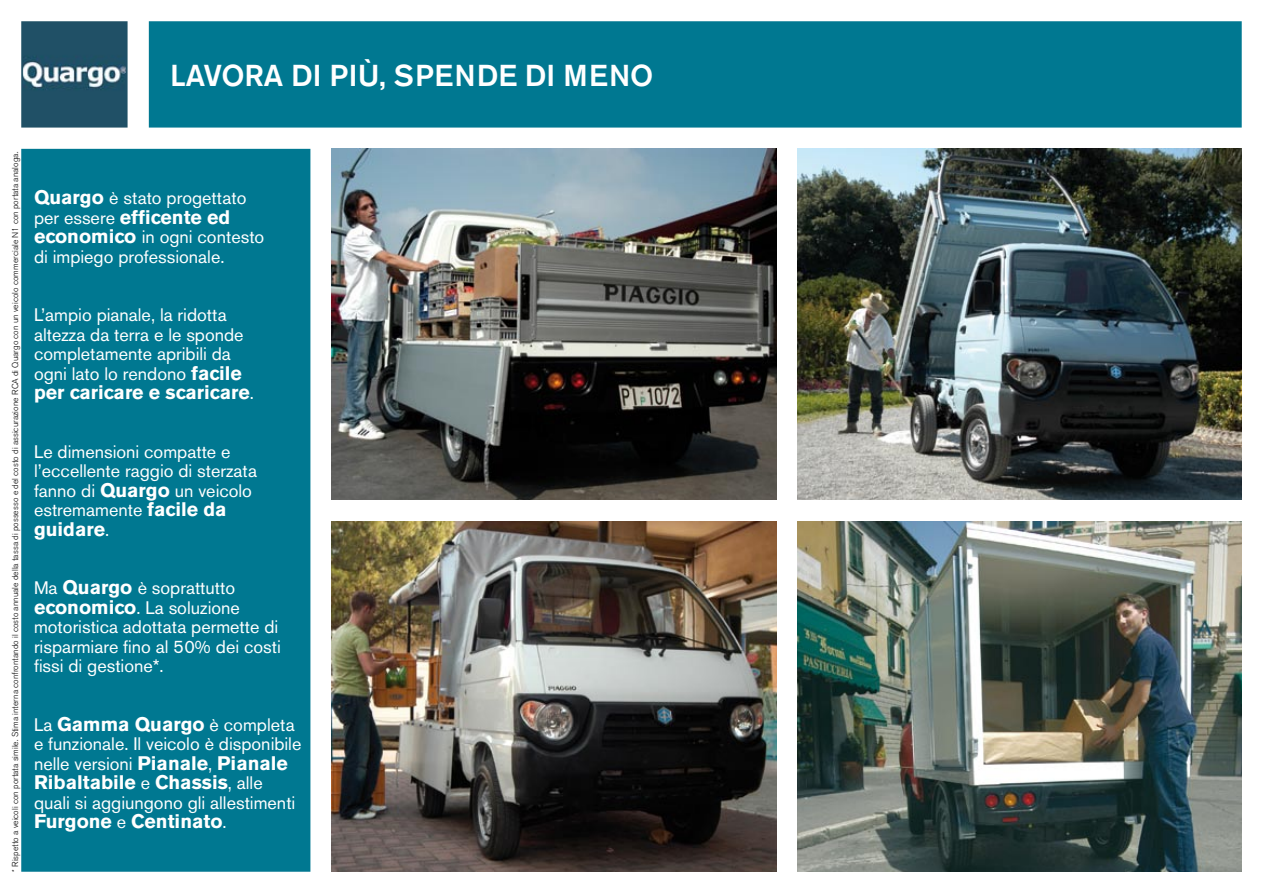
<style>
.page{position:relative;width:1263px;height:893px;background:#fff}
.page>*{position:absolute;margin:0;border:0;box-sizing:border-box;transform-origin:0 0}
.t1{font:500 30px "Akzidenz Grotesk BE";color:#fff}
.t2{font:700 19.5px "Akzidenz Grotesk BE";color:#fff}
.t3{font:18px/19.5px "Akzidenz Grotesk BE";color:#fff}
.t4{font:300 8.55px "Akzidenz Grotesk BE";color:#000}
.s1{font-weight:700;font-size:19.5px}
.s2{font-weight:400;font-size:18px}
</style>
<div class="page">
<img style="left:24px;top:24px;width:101px;height:101px">
<div style="left:21px;top:21px;width:107px;height:107px;border:2px solid #205065"></div>
<div style="left:150px;top:22px;width:1091px;height:105px;background:#007891"></div>
<div style="left:149px;top:21px;width:1093px;height:107px;border:2px solid #007891"></div>
<img style="left:797px;top:149px;width:445px;height:350px">
<img style="left:332px;top:521px;width:444px;height:351px">
<img style="left:332px;top:149px;width:444px;height:350px">
<img style="left:797px;top:521px;width:445px;height:351px">
<div style="left:22px;top:150px;width:288px;height:721px;background:#007891"></div>
<div style="left:21px;top:149px;width:289px;height:723px;border:2px solid #007891"></div>
<h1 class="t1" style="left:170px;top:57px;width:485px">LAVORA DI PIù, SPENDE DI MENO</h1>
<p class="t4" style="left:10px;top:872px;width:721px;rotate:-90deg">* Rispetto a veicoli con portata simile. Stima interna confrontando il costo annuale della tassa di possesso e del costo di assicurazione RCA di Quargo con un veicolo commerciale N1 con portata analoga.</p>
<p class="t3" style="left:34px;top:188px;width:214px"><span class="s1">Quargo</span> è stato progettato</p>
<p class="t2" style="left:34px;top:206px;width:198px"><span class="s2">per essere</span> efficente ed</p>
<p class="t3" style="left:34px;top:227px;width:232px"><span class="s1">economico</span> in ogni contesto di impiego professionale.</p>
<p class="t3" style="left:34px;top:305px;width:211px">L’ampio pianale, la ridotta altezza da terra e le sponde completamente apribili da ogni lato lo rendono <span class="s1">facile</span></p>
<p class="t2" style="left:34px;top:381px;width:221px">per caricare e scaricare<span class="s2">.</span></p>
<p class="t3" style="left:34px;top:442px;width:225px">Le dimensioni compatte e l’eccellente raggio di sterzata fanno di <span class="s1">Quargo</span> un veicolo estremamente <span class="s1">facile da</span></p>
<p class="t2" style="left:34px;top:518px;width:77px">guidare<span class="s2">.</span></p>
<p class="t3" style="left:34px;top:578px;width:248px">Ma <span class="s1">Quargo</span> è soprattutto <span class="s1">economico</span>. La soluzione motoristica adottata permette di risparmiare fino al 50% dei costi fissi di gestione*.</p>
<p class="t3" style="left:34px;top:715px;width:269px">La <span class="s1">Gamma Quargo</span> è completa e funzionale. Il veicolo è disponibile nelle versioni <span class="s1">Pianale</span>, <span class="s1">Pianale</span></p>
<p class="t2" style="left:34px;top:771px;width:230px">Ribaltabile <span class="s2">e</span> Chassis<span class="s2">, alle</span></p>
<p class="t3" style="left:34px;top:793px;width:263px">quali si aggiungono gli allestimenti</p>
<p class="t2" style="left:34px;top:810px;width:194px">Furgone <span class="s2">e</span> Centinato<span class="s2">.</span></p>
</div>
